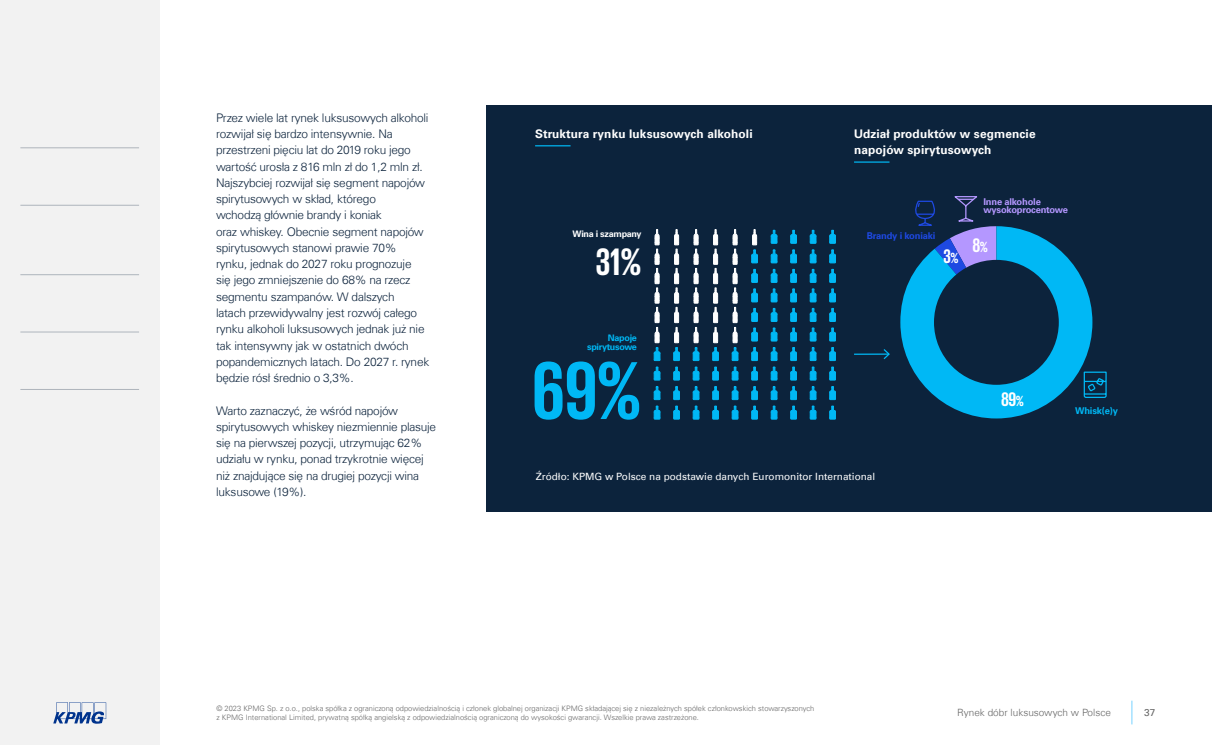
<style>
.page{position:relative;width:1212px;height:745px;background:#fff}
.page>*{position:absolute;margin:0;border:0;box-sizing:border-box;transform-origin:0 0}
.t1{font:700 83.75px "KPMG";color:#00b8f5}
.t2{font:700 39px "KPMG";color:#fff}
.t3{font:700 20px "KPMG";color:#fff}
.t4{font:300 11.88px/16.2px "Universfor KPMG";letter-spacing:-.02em;color:#0c233c}
.t5{font:700 11.88px/16.2px "Universfor KPMG";letter-spacing:.01em;color:#fff}
.t6{font:10px "Universfor KPMG";color:#fff}
.t7{font:300 10px "Universfor KPMG";color:#666}
.t8{font:10px "Universfor KPMG";color:#666}
.t9{font:700 9.38px/8.8px "Universfor KPMG";letter-spacing:-.02em;color:#b497ff}
.t10{font:700 9.38px "Universfor KPMG";letter-spacing:-.02em;color:#1e49e2}
.t11{font:700 9.38px "Universfor KPMG";letter-spacing:-.02em;color:#00b8f5}
.t12{font:700 9px/9.6px "Universfor KPMG";letter-spacing:-.03em;color:#00b8f5;text-align:right}
.t13{font:700 9px "Universfor KPMG";letter-spacing:-.03em;color:#fff}
.t14{font:300 7.5px/9px "Universfor KPMG";color:#666}
.s1{font-size:15px}
</style>
<div class="page">
<div style="left:486px;top:105px;width:726px;height:407px;background:#0c233c"></div>
<hr style="left:535px;top:145px;width:35px;height:1px;background:#00b8f5">
<hr style="left:854px;top:161px;width:35px;height:1px;background:#00b8f5">
<svg style="left:900px;top:226px;width:192px;height:192px;fill:#00b8f5"></svg>
<div style="left:934px;top:260px;width:125px;height:124px;background:#0c233c;border-radius:50%"></div>
<svg style="left:653px;top:229px;width:8px;height:190px"></svg>
<svg style="left:673px;top:229px;width:7px;height:190px"></svg>
<svg style="left:692px;top:229px;width:8px;height:190px"></svg>
<svg style="left:712px;top:229px;width:7px;height:190px"></svg>
<svg style="left:731px;top:229px;width:8px;height:190px"></svg>
<svg style="left:751px;top:229px;width:7px;height:190px"></svg>
<svg style="left:770px;top:229px;width:8px;height:190px"></svg>
<svg style="left:790px;top:229px;width:7px;height:190px"></svg>
<svg style="left:809px;top:229px;width:8px;height:190px"></svg>
<svg style="left:829px;top:229px;width:7px;height:190px"></svg>
<hr style="left:854px;top:353px;width:35px;height:1px;background:#00b8f5">
<svg style="left:882px;top:349px;width:8px;height:11px"></svg>
<svg style="left:1083px;top:370px;width:24px;height:28px"></svg>
<svg style="left:910px;top:196px;width:86px;height:126px"></svg>
<svg style="left:1131px;top:700px;width:1px;height:24px"></svg>
<div style="left:0;top:0;width:159px;height:744px;background:#f2f2f2"></div>
<svg style="left:53px;top:702px;width:53px;height:21px"></svg>
<hr style="left:20px;top:147px;width:119px;height:1px;background:#0c233c">
<hr style="left:20px;top:205px;width:119px;height:1px;background:#0c233c">
<hr style="left:20px;top:274px;width:119px;height:1px;background:#0c233c">
<hr style="left:20px;top:331px;width:119px;height:1px;background:#0c233c">
<hr style="left:20px;top:389px;width:119px;height:1px;background:#0c233c">
<p class="t4" style="left:216px;top:109px;width:215px">Przez wiele lat rynek luksusowych alkoholi rozwijał się bardzo intensywnie. Na przestrzeni pięciu lat do 2019 roku jego wartość urosła z 816 mln zł do 1,2 mln zł.<br>Najszybciej rozwijał się segment napojów spirytusowych w skład, którego<br>wchodzą głównie brandy i koniak<br>oraz whiskey. Obecnie segment napojów spirytusowych stanowi prawie 70% rynku, jednak do 2027 roku prognozuje<br>się jego zmniejszenie do 68% na rzecz segmentu szampanów. W dalszych<br>latach przewidywalny jest rozwój całego rynku alkoholi luksusowych jednak już nie tak intensywny jak w ostatnich dwóch popandemicznych latach. Do 2027 r. rynek będzie rósł średnio o 3,3%.</p>
<p class="t4" style="left:216px;top:402px;width:222px">Warto zaznaczyć, że wśród napojów spirytusowych whiskey niezmiennie plasuje się na pierwszej pozycji, utrzymując 62% udziału w rynku, ponad trzykrotnie więcej niż znajdujące się na drugiej pozycji wina luksusowe (19%).</p>
<p class="t11" style="left:1075px;top:404px;width:44px">Whisk(e)y</p>
<p class="t5" style="left:535px;top:126px;width:219px">Struktura rynku luksusowych alkoholi</p>
<p class="t5" style="left:854px;top:126px;width:183px">Udział produktów w segmencie napojów spirytusowych</p>
<p class="t9" style="left:983px;top:197px;width:86px">Inne alkohole wysokoprocentowe</p>
<p class="t13" style="left:573px;top:228px;width:70px">Wina i szampany</p>
<p class="t10" style="left:867px;top:230px;width:70px">Brandy i koniaki</p>
<h3 class="t3" style="left:972px;top:235px;width:17px">8<span class="s1">%</span></h3>
<h2 class="t2" style="left:596px;top:242px;width:47px">31%</h2>
<h3 class="t3" style="left:943px;top:246px;width:17px">3<span class="s1">%</span></h3>
<p class="t12" style="left:587px;top:332px;width:51px">Napoje spirytusowe</p>
<h1 class="t1" style="left:532px;top:348px;width:111px">69%</h1>
<h3 class="t3" style="left:1001px;top:388px;width:24px">89<span class="s1">%</span></h3>
<p class="t6" style="left:536px;top:470px;width:341px">Źródło: KPMG w Polsce na podstawie danych Euromonitor International</p>
<p class="t14" style="left:217px;top:703px;width:599px">© 2023 KPMG Sp. z o.o., polska spółka z ograniczoną odpowiedzialnością i członek globalnej organizacji KPMG składającej się z niezależnych spółek członkowskich stowarzyszonych z KPMG International Limited, prywatną spółką angielską z odpowiedzialnością ograniczoną do wysokości gwarancji. Wszelkie prawa zastrzeżone.</p>
<p class="t7" style="left:957px;top:706px;width:155px">Rynek dóbr luksusowych w Polsce</p>
<p class="t8" style="left:1144px;top:706px;width:13px">37</p>
</div>
